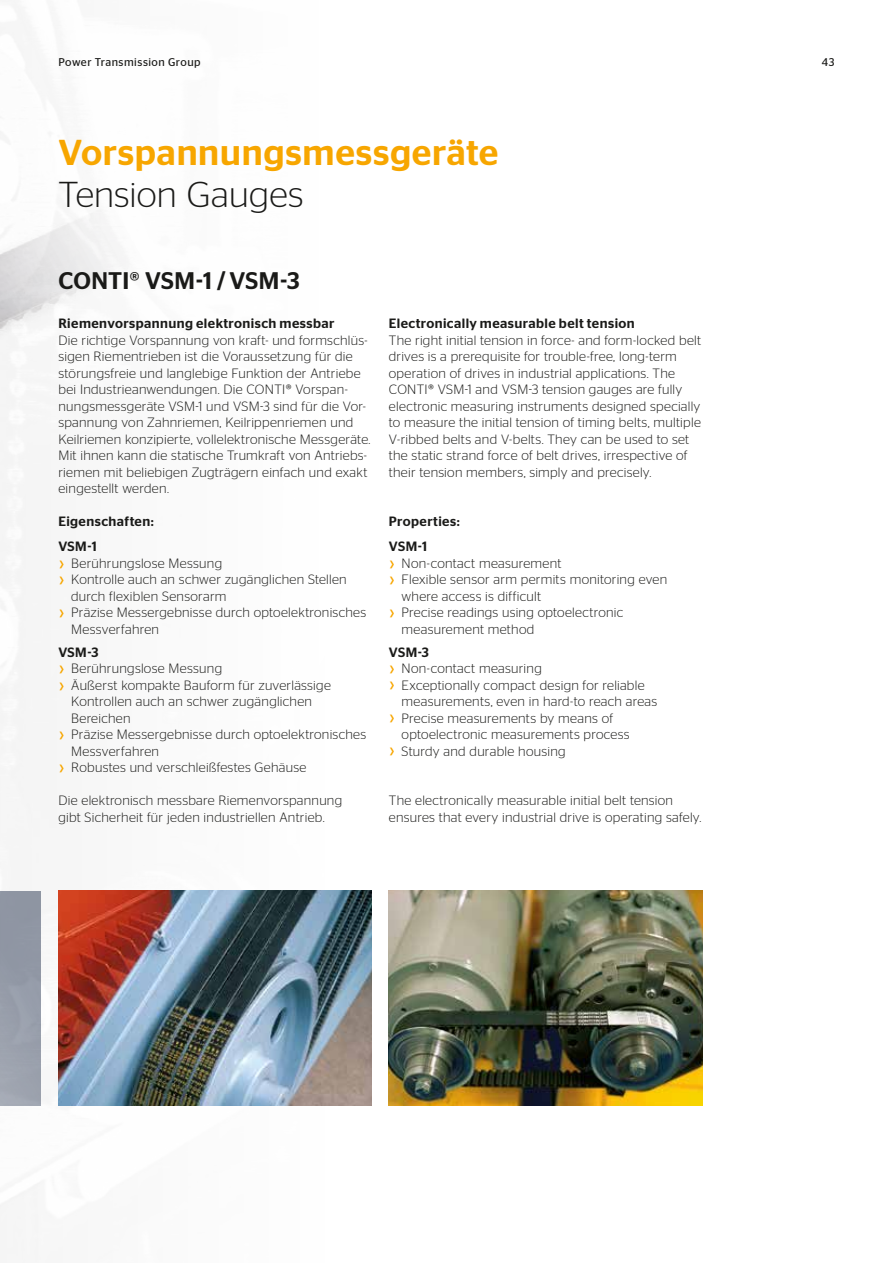
<style>
.page{position:relative;width:893px;height:1263px;background:#fff}
.page>*{position:absolute;margin:0;border:0;box-sizing:border-box;transform-origin:0 0}
.t1{font:500 36px "Stag Sans";letter-spacing:.02em;color:#f7a600}
.t2{font:300 36px "Stag Sans";letter-spacing:.005em;color:#1a1a18}
.t3{font:500 24px "Stag Sans";letter-spacing:.01em;color:#1a1a18}
.t4{font:300 13.5px/16.5px "Stag Sans";letter-spacing:.02em;color:#1a1a18}
.t5{font:500 13.5px/25px "Stag Sans";letter-spacing:.03em;color:#1a1a18}
.t6{font:11.25px "Stag Sans";letter-spacing:.045em;color:#1a1a18}
.s1{font-weight:400}
</style>
<div class="page">
<img style="left:389px;top:891px;width:313px;height:215px">
<img style="left:0;top:131px;width:372px;height:1078px">
<svg style="left:60px;top:560px;width:21px;height:10px"></svg>
<svg style="left:60px;top:577px;width:21px;height:9px"></svg>
<svg style="left:60px;top:610px;width:21px;height:9px"></svg>
<svg style="left:60px;top:665px;width:21px;height:10px"></svg>
<svg style="left:60px;top:682px;width:21px;height:9px"></svg>
<svg style="left:60px;top:731px;width:21px;height:10px"></svg>
<svg style="left:60px;top:764px;width:21px;height:10px"></svg>
<p class="t6" style="left:58px;top:56px;width:144px">Power Transmission Group</p>
<h1 class="t1" style="left:58px;top:132px;width:441px">Vorspannungsmessgeräte</h1>
<h1 class="t2" style="left:58px;top:174px;width:247px">Tension Gauges</h1>
<h2 class="t3" style="left:58px;top:266px;width:243px">CONTI<span class="s1">®</span> VSM-1 /VSM-3</h2>
<p class="t5" style="left:58px;top:311px;width:278px">Riemenvorspannung elektronisch messbar</p>
<p class="t4" style="left:58px;top:332px;width:314px">Die richtige Vorspannung von kraft- und formschlüs&shy;sigen Riementrieben ist die Voraussetzung für die störungsfreie und langlebige Funktion der Antriebe bei Industrieanwendungen. Die CONTI® Vorspan&shy;nungsmessgeräte VSM-1 und VSM-3 sind für die Vor&shy;spannung von Zahnriemen, Keilrippenriemen und Keilriemen konzipierte, vollelektronische Messgeräte.<br>Mit ihnen kann die statische Trumkraft von Antriebs&shy;riemen mit beliebigen Zugträgern einfach und exakt eingestellt werden.</p>
<p class="t5" style="left:58px;top:509px;width:97px">Eigenschaften:<br>VSM-1</p>
<p class="t4" style="left:71px;top:555px;width:296px">Berührungslose Messung<br>Kontrolle auch an schwer zugänglichen Stellen durch flexiblen Sensorarm<br>Präzise Messergebnisse durch optoelektronisches Messverfahren</p>
<p class="t5" style="left:58px;top:639px;width:42px">VSM-3</p>
<p class="t4" style="left:71px;top:660px;width:296px">Berührungslose Messung<br>Äußerst kompakte Bauform für zuverlässige<br>Kontrollen auch an schwer zugänglichen<br>Bereichen<br>Präzise Messergebnisse durch optoelektronisches<br>Messverfahren<br>Robustes und verschleißfestes Gehäuse</p>
<p class="t4" style="left:58px;top:792px;width:285px">Die elektronisch messbare Riemenvorspannung gibt Sicherheit für jeden industriellen Antrieb.</p>
<p class="t5" style="left:389px;top:311px;width:247px">Electronically measurable belt tension</p>
<p class="t4" style="left:389px;top:332px;width:314px">The right initial tension in force- and form-locked belt drives is a prerequisite for trouble-free, long-term operation of drives in industrial applications. The CONTI® VSM-1 and VSM-3 tension gauges are fully electronic measuring instruments designed specially to measure the initial tension of timing belts, multiple V-ribbed belts and V-belts. They can be used to set the static strand force of belt drives, irrespective of their tension members, simply and precisely.</p>
<p class="t5" style="left:389px;top:509px;width:72px">Properties:<br>VSM-1</p>
<p class="t4" style="left:402px;top:555px;width:267px">Non-contact measurement<br>Flexible sensor arm permits monitoring even where access is difficult<br>Precise readings using optoelectronic measurement method</p>
<p class="t5" style="left:389px;top:639px;width:42px">VSM-3</p>
<p class="t4" style="left:402px;top:660px;width:257px">Non-contact measuring<br>Exceptionally compact design for reliable measurements, even in hard-to reach areas Precise measurements by means of optoelectronic measurements process Sturdy and durable housing</p>
<p class="t4" style="left:389px;top:792px;width:314px">The electronically measurable initial belt tension ensures that every industrial drive is operating safely.</p>
<p class="t6" style="left:822px;top:56px;width:14px">43</p>
</div>
